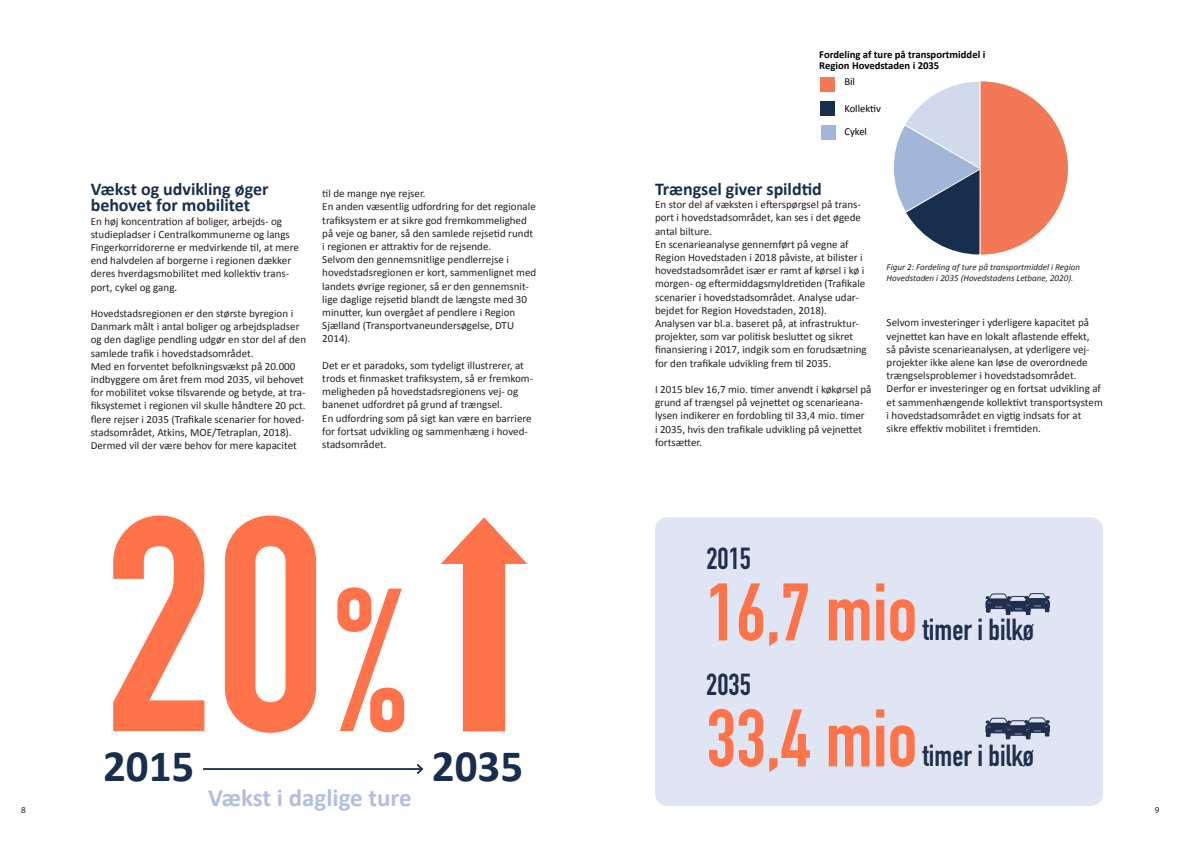
<style>
.page{position:relative;width:1191px;height:842px;background:#fff}
.page>*{position:absolute;margin:0;border:0;box-sizing:border-box;transform-origin:0 0}
.Figur_tekst{font:700 300px "DIN Condensed";color:#ff734a}
.Figur_tekst-2{font:700 80px "DIN Condensed";color:#ff734a}
.Figur_tekst-3{font:700 45px "Calibri";color:#172e4f}
.Figur_tekst-4{font:700 30px "DIN Condensed";color:#212e4d}
.Figur_tekst-5{font:700 25px "Calibri";color:#b1bfe1}
.brødtekst{font:700 18px "Calibri";letter-spacing:-.005em;color:#172e4f}
.t1{font:11.6px "Calibri";color:#000001}
.brødtekst-2{font:11px/13.2px "Calibri";color:#231f20}
.t2{font:700 10.7px/10.7px "Calibri";color:#000001}
.t3{font:10.7px "Calibri";color:#000001}
.Figur_tekst-6{font:italic 9px/10.8px "Calibri";color:#231f20}
.t4{font:9px "Myriad Pro";color:#231f20}
.s1{font-size:200px}
</style>
<div class="page">
<hr style="left:203px;top:768px;width:219px;height:2px;background:#172e4f">
<svg style="left:415px;top:764px;width:9px;height:11px"></svg>
<div style="left:463px;top:551px;width:42px;height:180px;background:#ff734a"></div>
<svg style="left:441px;top:517px;width:86px;height:47px"></svg>
<div style="left:655px;top:517px;width:448px;height:289px;background:#e0e5f3;border-radius:12px"></div>
<div style="left:820px;top:77px;width:15px;height:15px;background:#f37855"></div>
<div style="left:820px;top:101px;width:15px;height:15px;background:#172e4f"></div>
<div style="left:821px;top:125px;width:14px;height:15px;background:#a3b5d9"></div>
<svg style="left:894px;top:81px;width:174px;height:174px"></svg>
<svg style="left:985px;top:717px;width:65px;height:22px"></svg>
<svg style="left:985px;top:593px;width:65px;height:22px"></svg>
<p class="t2" style="left:819px;top:49px;width:168px">Fordeling af ture på transportmiddel i<br>Region Hovedstaden i 2035</p>
<p class="t1" style="left:915px;top:54px;width:24px">gang</p>
<p class="brødtekst" style="left:91px;top:178px;width:179px">Vækst og udvikling øger</p>
<p class="brødtekst" style="left:91px;top:194px;width:161px">behovet for mobilitet</p>
<p class="brødtekst-2" style="left:91px;top:214px;width:210px">En høj koncentration af boliger, arbejds- og studiepladser i Centralkommunerne og langs Fingerkorridorerne er medvirkende til, at mere end halvdelen af borgerne i regionen dækker deres hverdagsmobilitet med kollektiv trans&shy;port, cykel og gang.</p>
<p class="brødtekst-2" style="left:91px;top:306px;width:217px">Hovedstadsregionen er den største byregion i Danmark målt i antal boliger og arbejdspladser og den daglige pendling udgør en stor del af den samlede trafik i hovedstadsområdet.</p>
<p class="brødtekst-2" style="left:91px;top:359px;width:216px">Med en forventet befolkningsvækst på 20.000 indbyggere om året frem mod 2035, vil behovet for mobilitet vokse tilsvarende og betyde, at tra&shy;fiksystemet i regionen vil skulle håndtere 20 pct. flere rejser i 2035 (Trafikale scenarier for hoved&shy;stadsområdet, Atkins, MOE/Tetraplan, 2018).<br>Dermed vil der være behov for mere kapacitet</p>
<p class="brødtekst-2" style="left:322px;top:186px;width:105px">til de mange nye rejser.</p>
<p class="brødtekst-2" style="left:322px;top:200px;width:215px">En anden væsentlig udfordring for det regionale trafiksystem er at sikre god fremkommelighed på veje og baner, så den samlede rejsetid rundt i regionen er attraktiv for de rejsende.</p>
<p class="brødtekst-2" style="left:322px;top:252px;width:215px">Selvom den gennemsnitlige pendlerrejse i hovedstadsregionen er kort, sammenlignet med landets øvrige regioner, så er den gennemsnit&shy;lige daglige rejsetid blandt de længste med 30 minutter, kun overgået af pendlere i Region Sjælland (Transportvaneundersøgelse, DTU 2014).</p>
<p class="brødtekst-2" style="left:322px;top:358px;width:212px">Det er et paradoks, som tydeligt illustrerer, at trods et finmasket trafiksystem, så er fremkom&shy;meligheden på hovedstadsregionens vej- og banenet udfordret på grund af trængsel.</p>
<p class="brødtekst-2" style="left:322px;top:411px;width:211px">En udfordring som på sigt kan være en barriere for fortsat udvikling og sammenhæng i hoved&shy;stadsområdet.</p>
<p class="t3" style="left:844px;top:75px;width:12px">Bil</p>
<p class="t3" style="left:844px;top:101px;width:38px">Kollektiv</p>
<p class="t3" style="left:844px;top:125px;width:24px">Cykel</p>
<p class="brødtekst" style="left:655px;top:178px;width:168px">Trængsel giver spildtid</p>
<p class="brødtekst-2" style="left:655px;top:197px;width:207px;text-align:justify">En stor del af væksten i efterspørgsel på trans&shy;port i hovedstadsområdet, kan ses i det øgede antal bilture.</p>
<p class="brødtekst-2" style="left:655px;top:237px;width:212px">En scenarieanalyse gennemført på vegne af Region Hovedstaden i 2018 påviste, at bilister i hovedstadsområdet især er ramt af kørsel i kø i morgen- og eftermiddagsmyldretiden (Trafikale scenarier i hovedstadsområdet. Analyse udar&shy;bejdet for Region Hovedstaden, 2018).</p>
<p class="brødtekst-2" style="left:655px;top:316px;width:213px">Analysen var bl.a. baseret på, at infrastruktur&shy;projekter, som var politisk besluttet og sikret finansiering i 2017, indgik som en forudsætning for den trafikale udvikling frem til 2035.</p>
<p class="brødtekst-2" style="left:655px;top:382px;width:218px">I 2015 blev 16,7 mio. timer anvendt i køkørsel på grund af trængsel på vejnettet og scenarieana&shy;lysen indikerer en fordobling til 33,4 mio. timer<br>i 2035, hvis den trafikale udvikling på vejnettet fortsætter.</p>
<p class="Figur_tekst-6" style="left:886px;top:261px;width:195px">Figur 2: Fordeling af ture på transportmiddel i Region<br>Hovedstaden i 2035 (Hovedstadens Letbane, 2020).</p>
<p class="brødtekst-2" style="left:886px;top:316px;width:204px">Selvom investeringer i yderligere kapacitet på vejnettet kan have en lokalt aflastende effekt, så påviste scenarieanalysen, at yderligere vej&shy;projekter ikke alene kan løse de overordnede trængselsproblemer i hovedstadsområdet.</p>
<p class="brødtekst-2" style="left:886px;top:382px;width:218px">Derfor er investeringer og en fortsat udvikling af et sammenhængende kollektivt transportsystem i hovedstadsområdet en vigtig indsats for at sikre effektiv mobilitet i fremtiden.</p>
<p class="Figur_tekst" style="left:103px;top:424px;width:304px">20<span class="s1">%</span></p>
<p class="Figur_tekst-3" style="left:103px;top:738px;width:93px">2015</p>
<p class="Figur_tekst-3" style="left:432px;top:738px;width:93px">2035</p>
<p class="Figur_tekst-5" style="left:208px;top:782px;width:205px">Vækst i daglige ture</p>
<p class="Figur_tekst-4" style="left:706px;top:539px;width:46px">2015</p>
<p class="Figur_tekst-2" style="left:706px;top:558px;width:212px">16,7 mio</p>
<p class="Figur_tekst-4" style="left:923px;top:610px;width:112px">timer i bilkø</p>
<p class="Figur_tekst-4" style="left:706px;top:665px;width:46px">2035</p>
<p class="Figur_tekst-2" style="left:706px;top:684px;width:212px">33,4 mio</p>
<p class="Figur_tekst-4" style="left:923px;top:736px;width:112px">timer i bilkø</p>
<p class="t4" style="left:21px;top:804px;width:6px">8</p>
<p class="t4" style="left:1155px;top:804px;width:6px">9</p>
</div>
